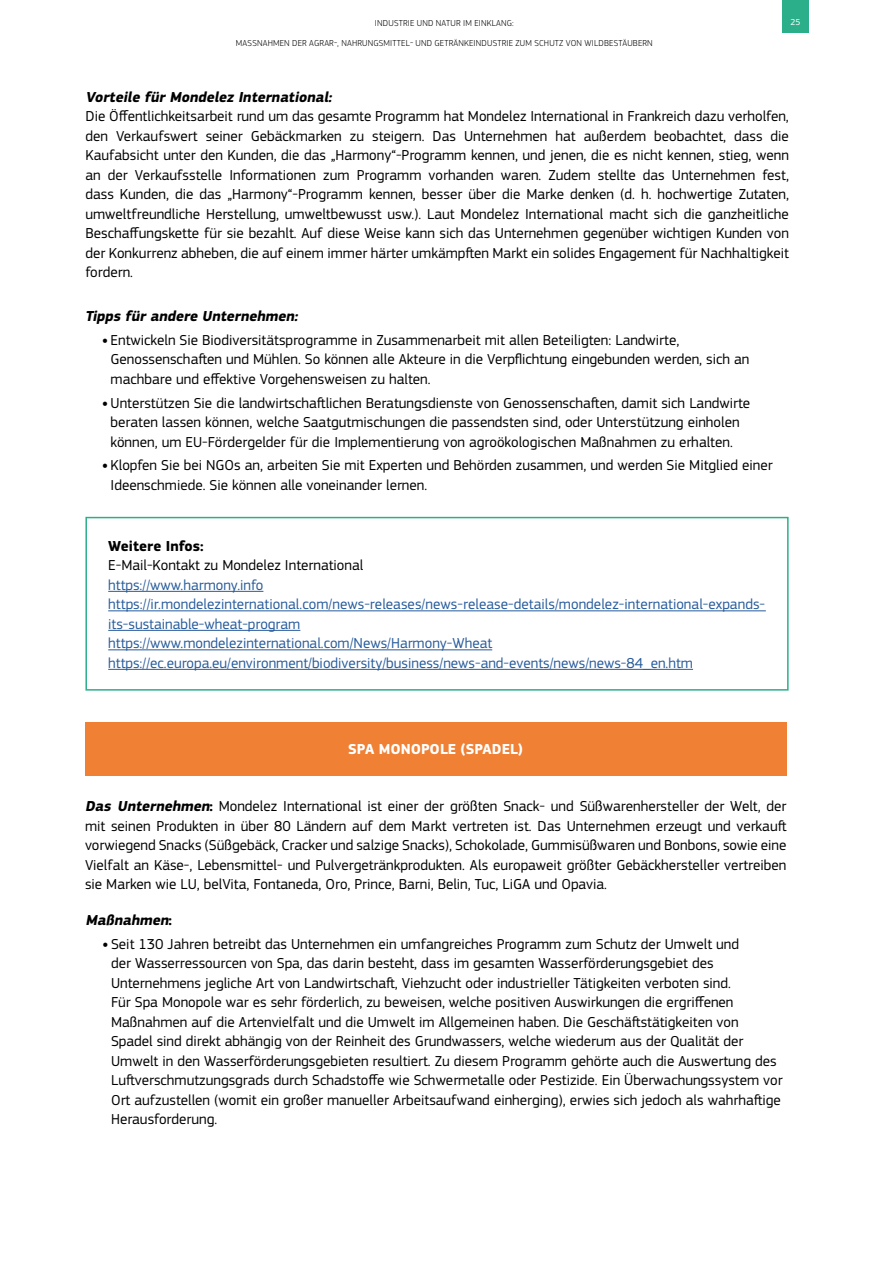
<style>
.page{position:relative;width:893px;height:1263px;background:#fff}
.page>*{position:absolute;margin:0;border:0;box-sizing:border-box;transform-origin:0 0}
.t1{font:15px/19.5px "EC Square Sans Pro";color:#000}
.t2{font:15px/19.5px "EC Square Sans Pro";color:#275b9b}
.t3{font:italic 700 15px "EC Square Sans Pro";color:#000}
.t4{font:700 15px "EC Square Sans Pro";color:#fff}
.t5{font:700 15px "EC Square Sans Pro";color:#000}
.t6{font:300 9px/19.5px "EC Square Sans Pro";letter-spacing:.02em;color:#000;text-align:center}
.t7{font:9px "EC Square Sans Pro";color:#fff}
.s1{font-weight:700}
.s2{font-weight:700;font-style:italic}
.s3{font-style:normal}
</style>
<div class="page">
<div style="left:782px;top:0;width:27px;height:33px;background:#2bae8a"></div>
<hr style="left:108px;top:591px;width:155px;height:1px;background:#275b9b">
<hr style="left:108px;top:610px;width:658px;height:1px;background:#275b9b">
<hr style="left:108px;top:630px;width:192px;height:1px;background:#275b9b">
<hr style="left:108px;top:649px;width:384px;height:1px;background:#275b9b">
<hr style="left:108px;top:669px;width:585px;height:1px;background:#275b9b">
<div style="left:85px;top:517px;width:704px;height:174px;border:2px solid #2bae8a"></div>
<div style="left:85px;top:722px;width:701px;height:53px;background:#ef8034"></div>
<p class="t6" style="left:236px;top:14px;width:418px">INDUSTRIE UND NATUR IM EINKLANG:<br>MASSNAHMEN DER AGRAR-, NAHRUNGSMITTEL- UND GETRÄNKEINDUSTRIE ZUM SCHUTZ VON WILDBESTÄUBERN</p>
<p class="t7" style="left:791px;top:17px;width:12px">25</p>
<p class="t3" style="left:85px;top:88px;width:251px">Vorteile für Mondelez International:</p>
<p class="t1" style="left:85px;top:107px;width:705px;text-align:justify">Die Öffentlichkeitsarbeit rund um das gesamte Programm hat Mondelez International in Frankreich dazu verholfen, den Verkaufswert seiner Gebäckmarken zu steigern. Das Unternehmen hat außerdem beobachtet, dass die Kaufabsicht unter den Kunden, die das „Harmony“-Programm kennen, und jenen, die es nicht kennen, stieg, wenn an der Verkaufsstelle Informationen zum Programm vorhanden waren. Zudem stellte das Unternehmen fest, dass Kunden, die das „Harmony“-Programm kennen, besser über die Marke denken (d. h. hochwertige Zutaten, umweltfreundliche Herstellung, umweltbewusst usw.). Laut Mondelez International macht sich die ganzheitliche Beschaffungskette für sie bezahlt. Auf diese Weise kann sich das Unternehmen gegenüber wichtigen Kunden von der Konkurrenz abheben, die auf einem immer härter umkämpften Markt ein solides Engagement für Nachhaltigkeit fordern.</p>
<p class="t3" style="left:85px;top:307px;width:218px">Tipps für andere Unternehmen:</p>
<p class="t1" style="left:111px;top:330px;width:640px;text-indent:-9px"><span class="s1">•</span> Entwickeln Sie Biodiversitätsprogramme in Zusammenarbeit mit allen Beteiligten: Landwirte,<br>Genossenschaften und Mühlen. So können alle Akteure in die Verpflichtung eingebunden werden, sich an machbare und effektive Vorgehensweisen zu halten.</p>
<p class="t1" style="left:111px;top:393px;width:641px;text-indent:-9px"><span class="s1">•</span> Unterstützen Sie die landwirtschaftlichen Beratungsdienste von Genossenschaften, damit sich Landwirte beraten lassen können, welche Saatgutmischungen die passendsten sind, oder Unterstützung einholen können, um EU-Fördergelder für die Implementierung von agroökologischen Maßnahmen zu erhalten.</p>
<p class="t1" style="left:111px;top:456px;width:664px;text-indent:-9px"><span class="s1">•</span> Klopfen Sie bei NGOs an, arbeiten Sie mit Experten und Behörden zusammen, und werden Sie Mitglied einer<br>Ideenschmiede. Sie können alle voneinander lernen.</p>
<p class="t5" style="left:108px;top:537px;width:97px">Weitere Infos:</p>
<p class="t1" style="left:108px;top:556px;width:257px">E-Mail-Kontakt zu Mondelez International</p>
<p class="t2" style="left:108px;top:575px;width:658px">https://www.harmony.info https://ir.mondelezinternational.com/news-releases/news-release-details/mondelez-international-expands&shy;its-sustainable-wheat-program<br>https://www.mondelezinternational.com/News/Harmony-Wheat https://ec.europa.eu/environment/biodiversity/business/news-and-events/news/news-84_en.htm</p>
<p class="t4" style="left:348px;top:740px;width:176px">SPA MONOPOLE (SPADEL)</p>
<p class="t1" style="left:85px;top:796px;width:703px;text-align:justify"><span class="s2">Das Unternehmen</span><span class="s1">:</span> Mondelez International ist einer der größten Snack- und Süßwarenhersteller der Welt, der mit seinen Produkten in über 80 Ländern auf dem Markt vertreten ist. Das Unternehmen erzeugt und verkauft vorwiegend Snacks (Süßgebäck, Cracker und salzige Snacks), Schokolade, Gummisüßwaren und Bonbons, sowie eine Vielfalt an Käse-, Lebensmittel- und Pulvergetränkprodukten. Als europaweit größter Gebäckhersteller vertreiben sie Marken wie LU, belVita, Fontaneda, Oro, Prince, Barni, Belin, Tuc, LiGA und Opavia.</p>
<p class="t3" style="left:86px;top:911px;width:88px">Maßnahmen<span class="s3">:</span></p>
<p class="t1" style="left:111px;top:934px;width:673px;text-indent:-9px"><span class="s1">•</span> Seit 130 Jahren betreibt das Unternehmen ein umfangreiches Programm zum Schutz der Umwelt und<br>der Wasserressourcen von Spa, das darin besteht, dass im gesamten Wasserförderungsgebiet des Unternehmens jegliche Art von Landwirtschaft, Viehzucht oder industrieller Tätigkeiten verboten sind.<br>Für Spa Monopole war es sehr förderlich, zu beweisen, welche positiven Auswirkungen die ergriffenen Maßnahmen auf die Artenvielfalt und die Umwelt im Allgemeinen haben. Die Geschäftstätigkeiten von Spadel sind direkt abhängig von der Reinheit des Grundwassers, welche wiederum aus der Qualität der Umwelt in den Wasserförderungsgebieten resultiert. Zu diesem Programm gehörte auch die Auswertung des Luftverschmutzungsgrads durch Schadstoffe wie Schwermetalle oder Pestizide. Ein Überwachungssystem vor Ort aufzustellen (womit ein großer manueller Arbeitsaufwand einherging), erwies sich jedoch als wahrhaftige Herausforderung.</p>
</div>
